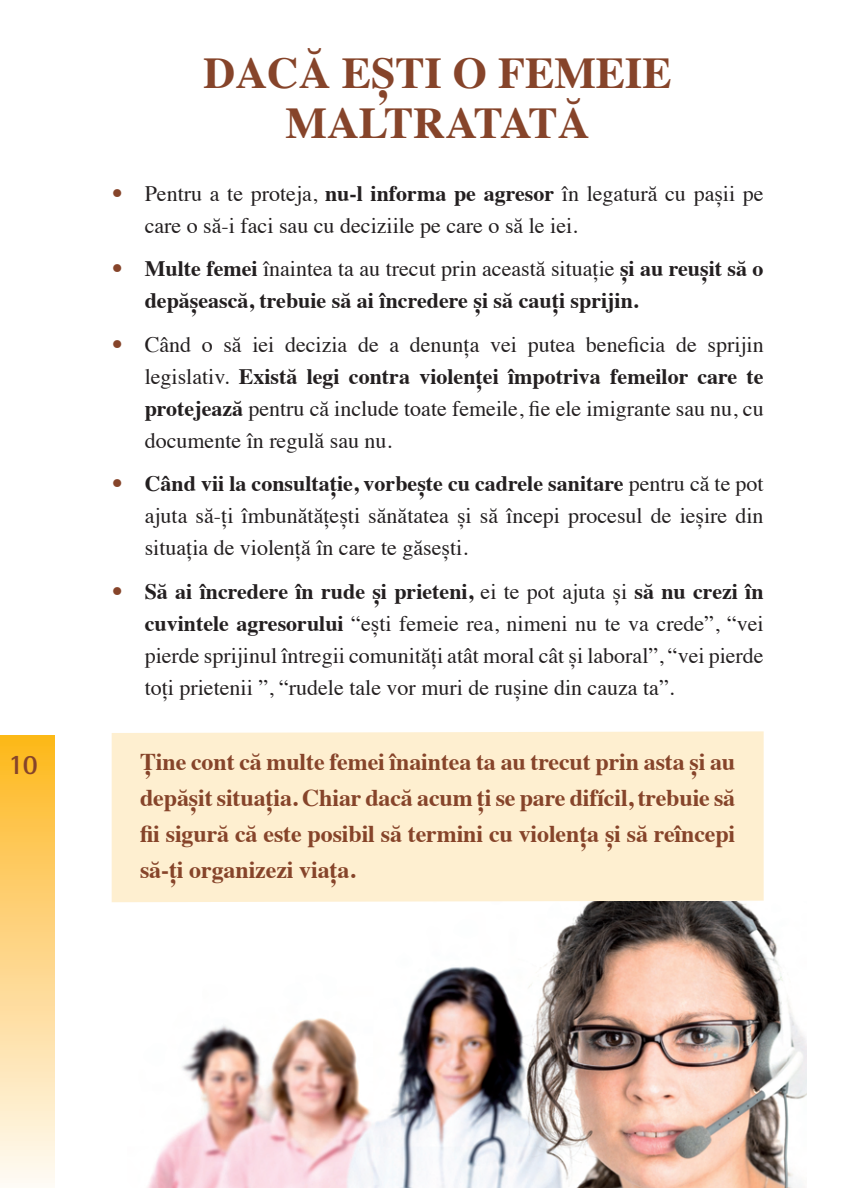
<style>
.page{position:relative;width:847px;height:1188px;background:#fff}
.page>*{position:absolute;margin:0;border:0;box-sizing:border-box;transform-origin:0 0}
.t1{font:700 44px/50px "Times";color:#86442a;text-align:center}
.t2{font:700 28px "Rotis Semi Sans";color:#86442a}
.t3{font:700 24px/36px "Times";letter-spacing:-.005em;color:#86442a;text-align:justify}
.t4{font:22px/32px "Times";color:#231f20;text-align:justify}
.t5{font:700 22px/32px "Times";color:#231f20}
.s1{font-family:"Rotis Semi Sans";color:#86442a}
.s2{font-weight:700}
.s3{font-family:"Rotis Semi Sans";font-weight:400;color:#86442a}
.s4{font-weight:400}
</style>
<div class="page">
<div style="left:0;top:735px;width:55px;height:452px;background:linear-gradient(to bottom,#feb71f,#fef9f5)"></div>
<img style="left:148px;top:902px;width:658px;height:285px">
<div style="left:112px;top:731px;width:652px;height:171px;background:#feefd0"></div>
<p class="t2" style="left:8px;top:753px;width:31px">10</p>
<h1 class="t1" style="left:204px;top:52px;width:470px">DACĂ EȘTI O FEMEIE<br>MALTRATATĂ</h1>
<p class="t4" style="left:145px;top:179px;width:620px;text-indent:-33px"><span class="s1">•</span> Pentru a te proteja, <span class="s2">nu-l informa pe agresor</span> în legatură cu pașii pe care o să-i faci sau cu deciziile pe care o să le iei.</p>
<p class="t5" style="left:145px;top:255px;width:620px;text-indent:-33px"><span class="s3">•</span> Multe femei <span class="s4">înaintea ta au trecut prin această situație</span> și au reușit să o depășească, trebuie să ai încredere și să cauți sprijin.</p>
<p class="t4" style="left:145px;top:330px;width:621px;text-indent:-33px"><span class="s1">•</span> Când o să iei decizia de a denunța vei putea beneficia de sprijin legislativ. <span class="s2">Există legi contra violenței împotriva femeilor care te protejează</span> pentru că include toate femeile, fie ele imigrante sau nu, cu documente în regulă sau nu.</p>
<p class="t4" style="left:145px;top:469px;width:620px;text-indent:-33px"><span class="s1">•</span> <span class="s2">Când vii la consultație, vorbește cu cadrele sanitare</span> pentru că te pot ajuta să-ți îmbunătățești sănătatea și să începi procesul de ieșire din situația de violență în care te găsești.</p>
<p class="t4" style="left:145px;top:577px;width:621px;text-indent:-33px"><span class="s1">•</span> <span class="s2">Să ai încredere în rude și prieteni,</span> ei te pot ajuta și <span class="s2">să nu crezi în cuvintele agresorului</span> “ești femeie rea, nimeni nu te va crede”, “vei pierde sprijinul întregii comunități atât moral cât și laboral”, “vei pierde toți prietenii ”, “rudele tale vor muri de rușine din cauza ta”.</p>
<p class="t3" style="left:140px;top:745px;width:597px">Ține cont că multe femei înaintea ta au trecut prin asta și au depășit situația. Chiar dacă acum ți se pare difícil, trebuie să fii sigură că este posibil să termini cu violența și să reîncepi să-ți organizezi viața.</p>
</div>
